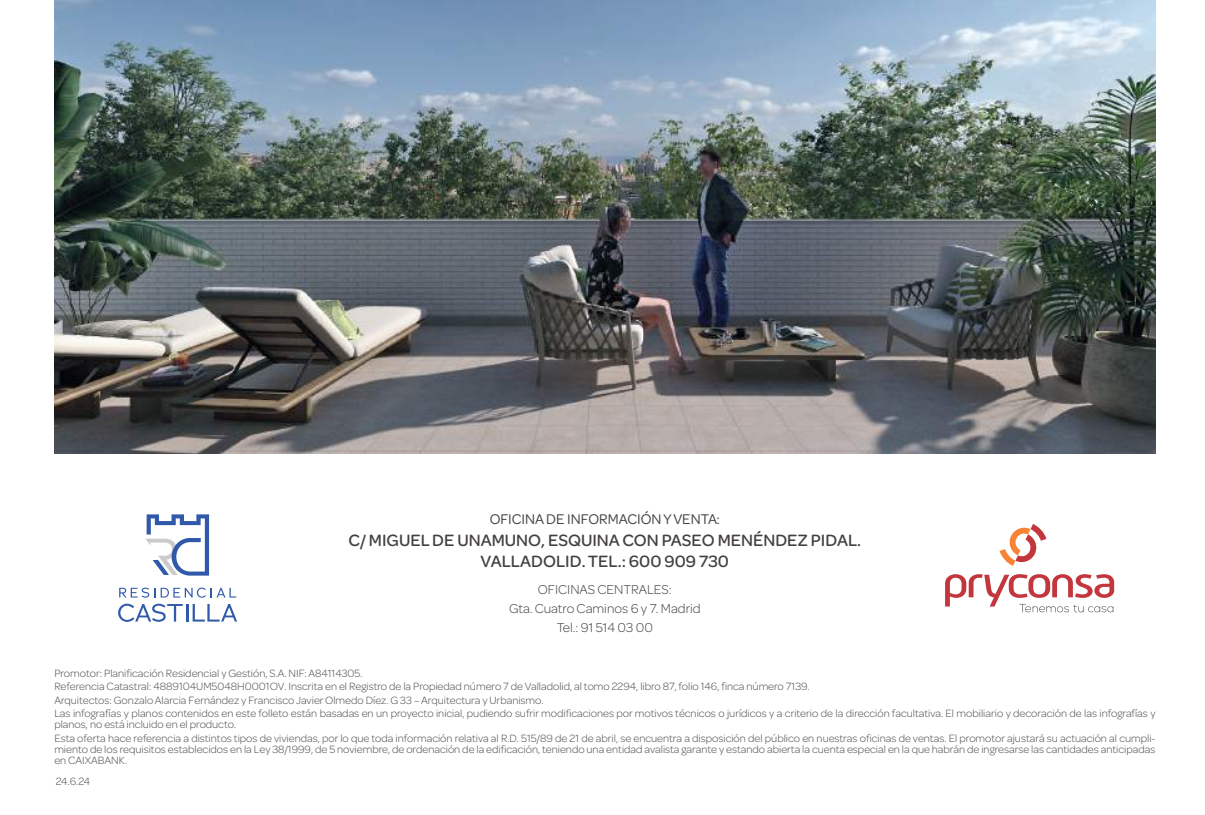
<style>
.page{position:relative;width:1205px;height:815px;background:#fff}
.page>*{position:absolute;margin:0;border:0;box-sizing:border-box;transform-origin:0 0}
.t1{font:500 17.5px/21.5px "Omnes";color:#444041;text-align:center}
.t2{font:15px "Omnes";color:#444041}
.t3{font:300 13.75px/19px "Omnes";color:#444041;text-align:center}
.t4{font:300 11.25px/13.5px "Omnes";color:#4e4b4c}
</style>
<div class="page">
<img style="left:54px;top:0;width:1101px;height:454px">
<svg style="left:119px;top:588px;width:117px;height:10px"></svg>
<svg style="left:118px;top:604px;width:65px;height:18px"></svg>
<hr style="left:186px;top:604px;width:3px;height:18px;background:#3159aa">
<svg style="left:193px;top:604px;width:44px;height:18px"></svg>
<svg style="left:146px;top:514px;width:63px;height:62px"></svg>
<svg style="left:999px;top:524px;width:47px;height:42px"></svg>
<svg style="left:945px;top:574px;width:169px;height:38px"></svg>
<h2 class="t2" style="left:490px;top:509px;width:232px">OFICINA DE INFORMACIÓN Y VENTA:</h2>
<h1 class="t1" style="left:348px;top:528px;width:514px">C/ MIGUEL DE UNAMUNO, ESQUINA CON PASEO MENÉNDEZ PIDAL.<br>VALLADOLID. TEL.: 600 909 730</h1>
<p class="t3" style="left:509px;top:579px;width:193px">OFICINAS CENTRALES:<br>Gta. Cuatro Caminos 6 y 7. Madrid<br>Tel.: 91 514 03 00</p>
<p class="t4" style="left:54px;top:666px;width:1102px">Promotor: Planificación Residencial y Gestión, S.A. NIF: A84114305.<br>Referencia Catastral: 4889104UM5048H0001OV. Inscrita en el Registro de la Propiedad número 7 de Valladolid, al tomo 2294, libro 87, folio 146, finca número 7139.<br>Arquitectos: Gonzalo Alarcia Fernández y Francisco Javier Olmedo Díez. G 33 – Arquitectura y Urbanismo.<br>Las infografías y planos contenidos en este folleto están basadas en un proyecto inicial, pudiendo sufrir modificaciones por motivos técnicos o jurídicos y a criterio de la dirección facultativa. El mobiliario y decoración de las infografías y</p>
<p class="t4" style="left:54px;top:717px;width:1102px">planos, no está incluido en el producto.<br>Esta oferta hace referencia a distintos tipos de viviendas, por lo que toda información relativa al R.D. 515/89 de 21 de abril, se encuentra a disposición del público en nuestras oficinas de ventas. El promotor ajustará su actuación al cumpli-</p>
<p class="t4" style="left:54px;top:743px;width:1102px;line-height:11px">miento de los requisitos establecidos en la Ley 38/1999, de 5 noviembre, de ordenación de la edificación, teniendo una entidad avalista garante y estando abierta la cuenta especial en la que habrán de ingresarse las cantidades anticipadas en CAIXABANK.</p>
<p class="t4" style="left:56px;top:774px;width:36px">24.6.24</p>
</div>
